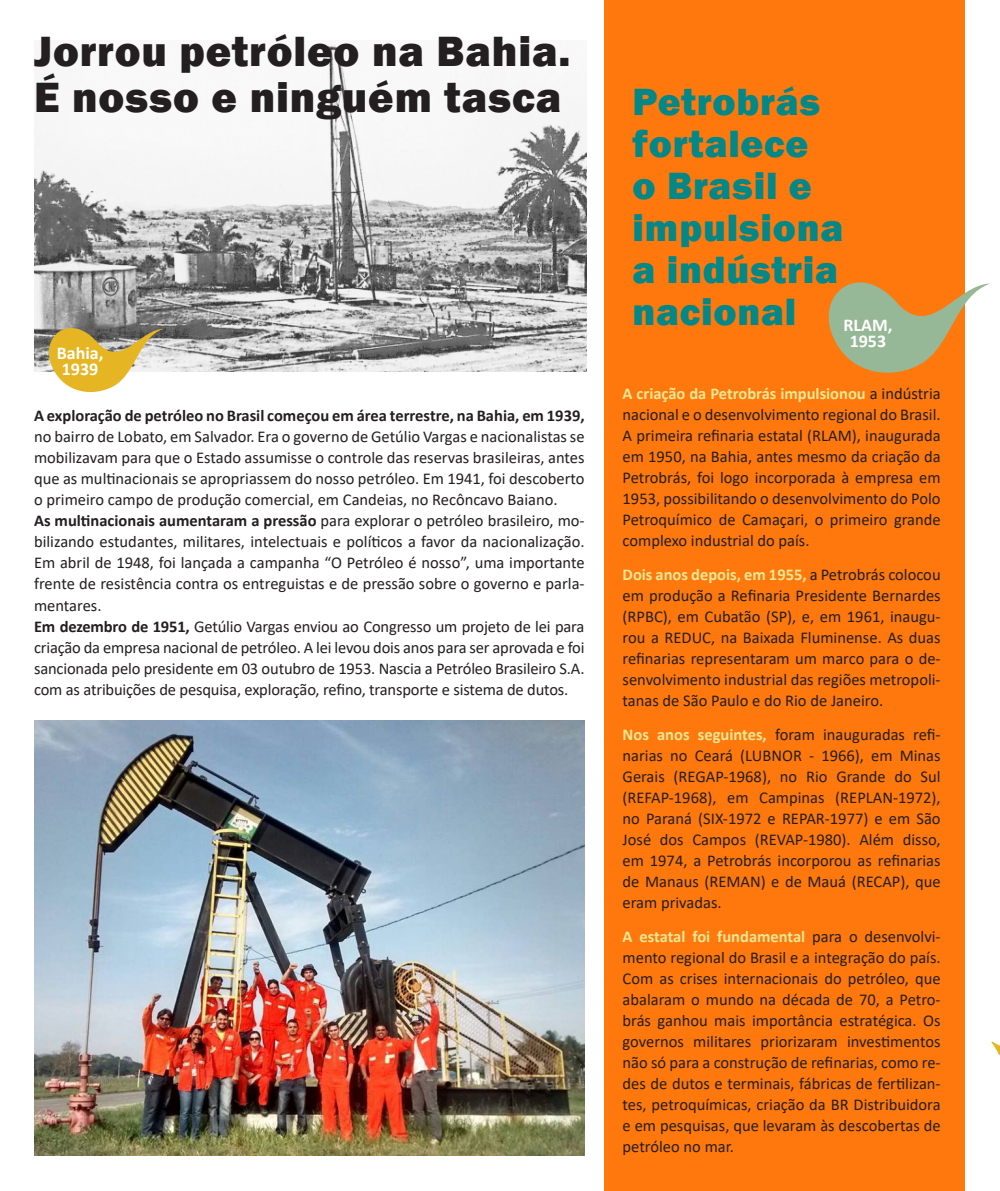
<style>
.page{position:relative;width:1000px;height:1191px;background:#fff}
.page>*{position:absolute;margin:0;border:0;box-sizing:border-box;transform-origin:0 0}
.t1{font:800 43.5px "Franklin Gothic";letter-spacing:.02em;color:#231f20}
.t2{font:800 39px/42px "Franklin Gothic";letter-spacing:.02em;color:#038787}
.t3{font:700 18px "Calibri";color:#fff}
.t4{font:16.5px/21px "Calibri";color:#231f20;text-align:justify}
.s1{font-weight:700}
.s2{font-weight:700;color:#ebe894}
</style>
<div class="page">
<div style="left:604px;top:0;width:360px;height:1191px;background:#ff780d"></div>
<img style="left:34px;top:720px;width:550px;height:435px">
<img style="left:34px;top:45px;width:552px;height:327px">
<svg style="left:40px;top:328px;width:123px;height:64px"></svg>
<svg style="left:828px;top:282px;width:162px;height:91px"></svg>
<svg style="left:991px;top:1041px;width:8px;height:14px"></svg>
<p class="t1" style="left:34px;top:23px;width:538px">Jorrou petróleo na Bahia.</p>
<p class="t1" style="left:34px;top:69px;width:528px">É nosso e ninguém tasca</p>
<p class="t3" style="left:57px;top:340px;width:48px">Bahia,</p>
<p class="t3" style="left:62px;top:356px;width:38px">1939</p>
<p class="t4" style="left:34px;top:405px;width:552px"><span class="s1">A exploração de petróleo no Brasil começou em área terrestre, na Bahia, em 1939, </span>no bairro de Lobato, em Salvador. Era o governo de Getúlio Vargas e nacionalistas se mobilizavam para que o Estado assumisse o controle das reservas brasileiras, antes que as multinacionais se apropriassem do nosso petróleo. Em 1941, foi descoberto o primeiro campo de produção comercial, em Candeias, no Recôncavo Baiano.</p>
<p class="t4" style="left:34px;top:510px;width:552px"><span class="s1">As multinacionais aumentaram a pressão</span> para explorar o petróleo brasileiro, mo&shy;bilizando estudantes, militares, intelectuais e políticos a favor da nacionalização.<br>Em abril de 1948, foi lançada a campanha “O Petróleo é nosso”, uma importante frente de resistência contra os entreguistas e de pressão sobre o governo e parla&shy;mentares.</p>
<p class="t4" style="left:34px;top:615px;width:552px"><span class="s1">Em dezembro de 1951,</span> Getúlio Vargas enviou ao Congresso um projeto de lei para criação da empresa nacional de petróleo. A lei levou dois anos para ser aprovada e foi sancionada pelo presidente em 03 outubro de 1953. Nascia a Petróleo Brasileiro S.A. com as atribuições de pesquisa, exploração, refino, transporte e sistema de dutos.</p>
<p class="t2" style="left:632px;top:80px;width:212px">Petrobrás fortalece<br>o Brasil e impulsiona a indústria nacional</p>
<p class="t3" style="left:843px;top:312px;width:51px">RLAM,</p>
<p class="t3" style="left:849px;top:329px;width:38px">1953</p>
<p class="t4" style="left:622px;top:383px;width:319px"><span class="s2">A criação da Petrobrás impulsionou</span> a indústria nacional e o desenvolvimento regional do Brasil.<br>A primeira refinaria estatal (RLAM), inaugurada em 1950, na Bahia, antes mesmo da criação da Petrobrás, foi logo incorporada à empresa em 1953, possibilitando o desenvolvimento do Polo Petroquímico de Camaçari, o primeiro grande complexo industrial do país.</p>
<p class="t4" style="left:622px;top:563px;width:319px"><span class="s2">Dois anos depois, em 1955,</span> a Petrobrás colocou em produção a Refinaria Presidente Bernardes (RPBC), em Cubatão (SP), e, em 1961, inaugu&shy;rou a REDUC, na Baixada Fluminense. As duas refinarias representaram um marco para o de&shy;senvolvimento industrial das regiões metropoli&shy;tanas de São Paulo e do Rio de Janeiro.</p>
<p class="t4" style="left:622px;top:723px;width:319px"><span class="s2">Nos anos seguintes,</span> foram inauguradas refi&shy;narias no Ceará (LUBNOR - 1966), em Minas Gerais (REGAP-1968), no Rio Grande do Sul (REFAP-1968), em Campinas (REPLAN-1972), no Paraná (SIX-1972 e REPAR-1977) e em São José dos Campos (REVAP-1980). Além disso, em 1974, a Petrobrás incorporou as refinarias de Manaus (REMAN) e de Mauá (RECAP), que eram privadas.</p>
<p class="t4" style="left:622px;top:925px;width:319px"><span class="s2">A estatal foi fundamental</span> para o desenvolvi&shy;mento regional do Brasil e a integração do país.<br>Com as crises internacionais do petróleo, que abalaram o mundo na década de 70, a Petro&shy;brás ganhou mais importância estratégica. Os governos militares priorizaram investimentos não só para a construção de refinarias, como re&shy;des de dutos e terminais, fábricas de fertilizan&shy;tes, petroquímicas, criação da BR Distribuidora e em pesquisas, que levaram às descobertas de petróleo no mar.</p>
</div>
